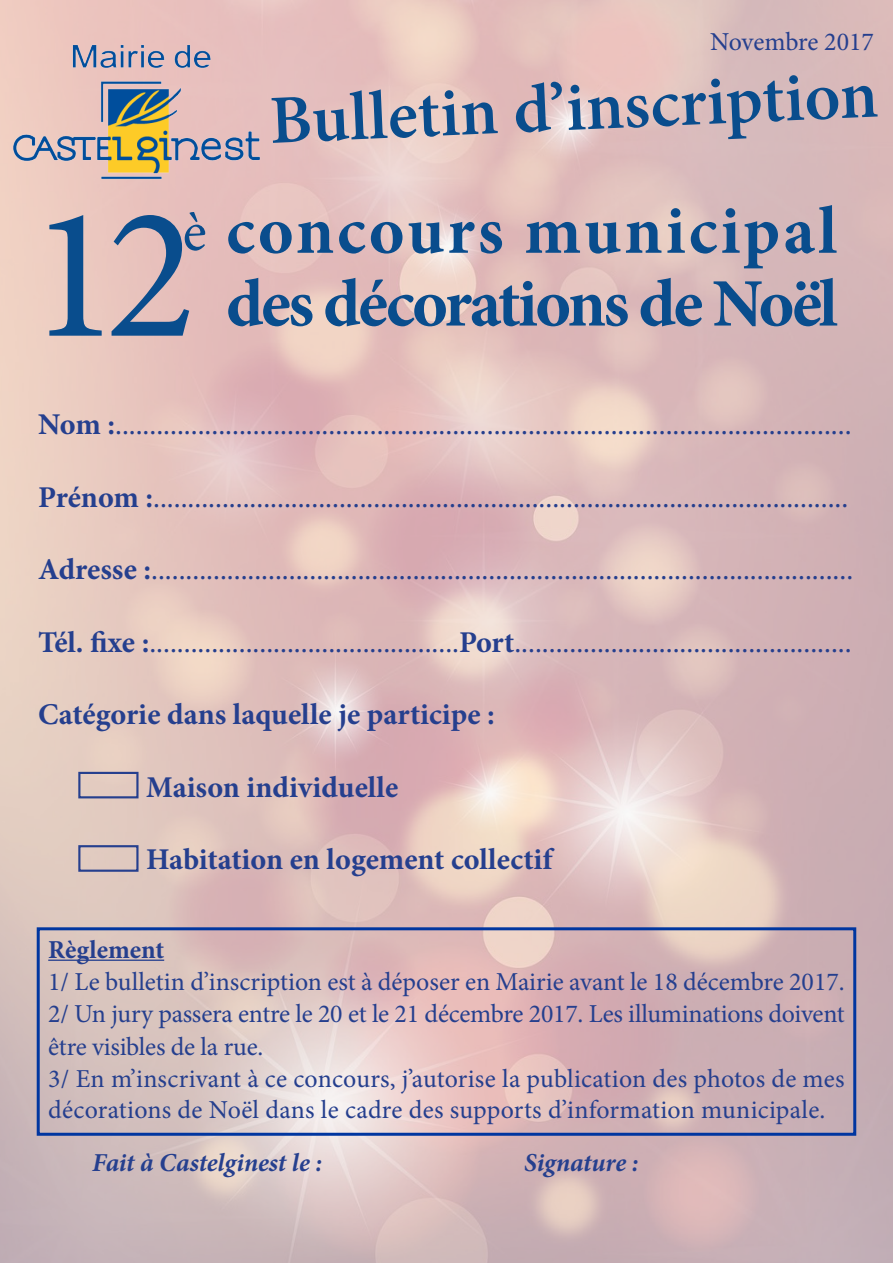
<style>
.page{position:relative;width:893px;height:1263px;background:#fff}
.page>*{position:absolute;margin:0;border:0;box-sizing:border-box;transform-origin:0 0}
.t1{font:190.05px "Minion Pro";color:#094d8d}
.t2{font:600 69px "Minion Pro";color:#094d8d}
.t3{font:700 67.95px "Minion Pro";letter-spacing:-.025em;color:#094d8d}
.t4{font:700 67.95px "Minion Pro";letter-spacing:.04em;color:#094d8d}
.t5{font:56.55px "Minion Pro";color:#094d8d}
.t6{font:30.15px "Minion Pro";color:#253f8e}
.t7{font:700 30.15px "Minion Pro";color:#253f8e}
.t8{font:25.8px/32.4px "Minion Pro";color:#253f8e}
.t9{font:italic 700 25.8px "Minion Pro";letter-spacing:-.005em;color:#253f8e}
.t10{font:700 25.8px "Minion Pro";letter-spacing:-.005em;color:#253f8e}
.s1{font-weight:700}
</style>
<div class="page">
<img style="left:9px;top:39px;width:259px;height:149px">
<hr style="left:48px;top:959px;width:116px;height:2px;background:#253f8e">
<div style="left:37px;top:927px;width:819px;height:209px;border:3px solid #0036a0"></div>
<div style="left:78px;top:845px;width:61px;height:27px;border:2px solid #253f8e"></div>
<div style="left:78px;top:772px;width:61px;height:26px;border:2px solid #253f8e"></div>
<p class="t8" style="left:710px;top:25px;width:165px">Novembre 2017</p>
<p class="t2" style="left:267px;top:76px;width:610px;rotate:-3deg">Bulletin d’inscription</p>
<p class="t5" style="left:183px;top:194px;width:26px">è</p>
<p class="t1" style="left:29px;top:148px;width:170px">12</p>
<p class="t4" style="left:226px;top:183px;width:612px">concours municipal</p>
<p class="t3" style="left:226px;top:256px;width:613px">des décorations de Noël</p>
<p class="t6" style="left:38px;top:405px;width:815px"><span class="s1">Nom :</span>...........................................................................................................</p>
<p class="t6" style="left:38px;top:477px;width:812px"><span class="s1">Prénom :</span>.....................................................................................................</p>
<p class="t6" style="left:38px;top:549px;width:816px"><span class="s1">Adresse :</span>......................................................................................................</p>
<p class="t6" style="left:38px;top:622px;width:815px"><span class="s1">Tél. fixe :</span>.............................................<span class="s1">Port</span>.................................................</p>
<p class="t7" style="left:38px;top:693px;width:458px">Catégorie dans laquelle je participe :</p>
<p class="t7" style="left:146px;top:766px;width:254px">Maison individuelle</p>
<p class="t7" style="left:146px;top:838px;width:408px">Habitation en logement collectif</p>
<p class="t10" style="left:48px;top:931px;width:117px">Règlement</p>
<p class="t8" style="left:48px;top:966px;width:798px">1/ Le bulletin d’inscription est à déposer en Mairie avant le 18 décembre 2017.</p>
<p class="t8" style="left:48px;top:998px;width:798px">2/ Un jury passera entre le 20 et le 21 décembre 2017. Les illuminations doivent être visibles de la rue.</p>
<p class="t8" style="left:48px;top:1063px;width:798px;line-height:31px">3/ En m’inscrivant à ce concours, j’autorise la publication des photos de mes décorations de Noël dans le cadre des supports d’information municipale.</p>
<p class="t9" style="left:92px;top:1144px;width:232px">Fait à Castelginest le :</p>
<p class="t9" style="left:524px;top:1144px;width:116px">Signature :</p>
</div>
